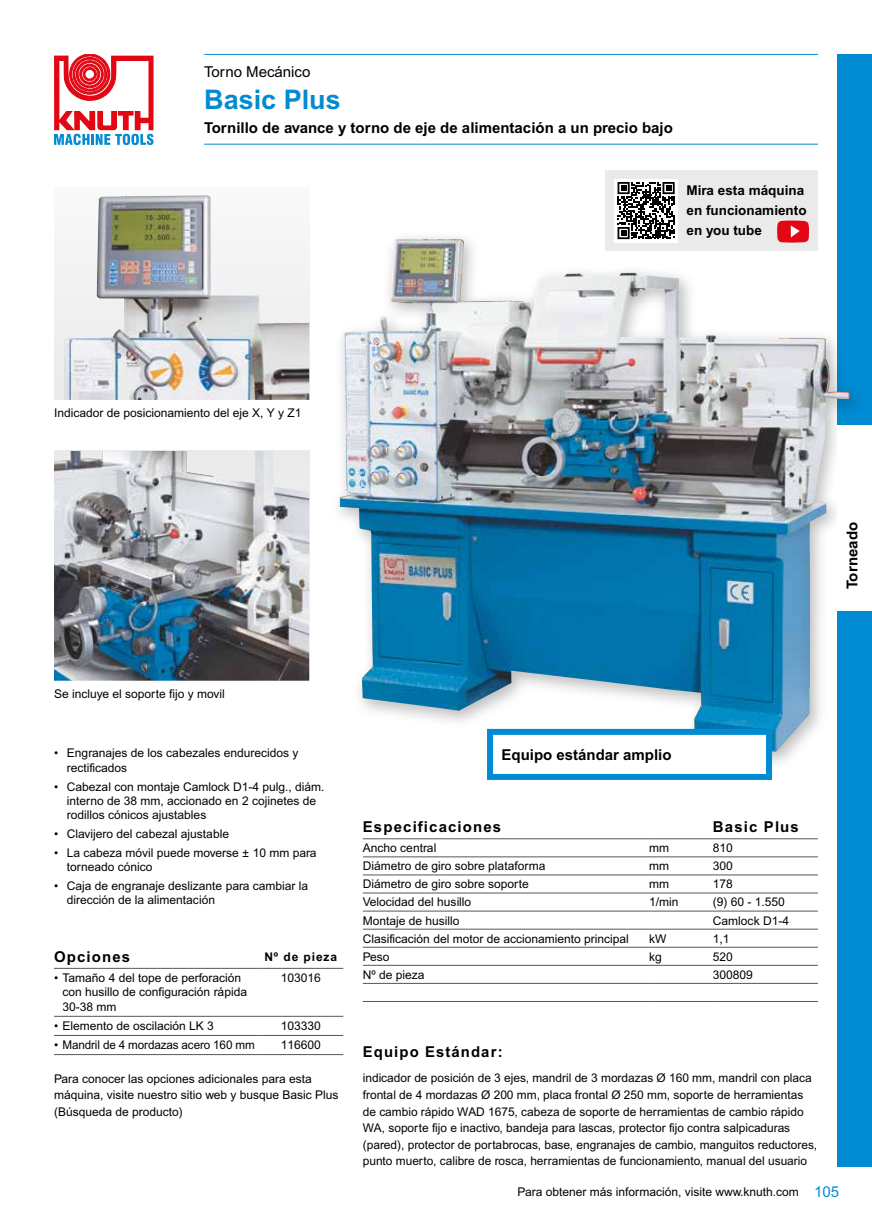
<style>
.page{position:relative;width:872px;height:1221px;background:#fff}
.page>*{position:absolute;margin:0;border:0;box-sizing:border-box;transform-origin:0 0}
.t1{font:700 27px "Arial MT Pro";color:#008bd2}
.t2{font:700 15px "Arial MT Pro";color:#000}
.t3{font:700 15px "Arial MT Pro";letter-spacing:.075em;color:#000}
.t4{font:15px "Arial MT Pro";color:#000}
.t5{font:15px "Arial MT Pro";color:#008bd2}
.t6{font:700 13.5px/20.2px "Arial MT Pro";color:#000}
.t7{font:12px/16.5px "Arial MT Pro";color:#000}
.t8{font:700 12px "Arial MT Pro";letter-spacing:.075em;color:#000}
</style>
<div class="page">
<svg style="left:54px;top:54px;width:99px;height:91px"></svg>
<hr style="left:204px;top:54px;width:614px;height:1px;background:#008bd2">
<hr style="left:204px;top:144px;width:614px;height:1px;background:#008bd2">
<img style="left:54px;top:451px;width:255px;height:229px">
<div style="left:54px;top:187px;width:255px;height:213px;background:linear-gradient(to right,#f8f8f9,#f9f9fa)"></div>
<img style="left:63px;top:195px;width:246px;height:205px">
<div style="left:838px;top:54px;width:34px;height:1112px;background:#008bd2"></div>
<div style="left:330px;top:230px;width:537px;height:540px;background:#000;opacity:.26"></div>
<img style="left:339px;top:239px;width:510px;height:512px">
<div style="left:487px;top:728px;width:285px;height:52px;background:#fff;border:6px solid #008bd2"></div>
<div style="left:605px;top:170px;width:213px;height:81px;background:#eaeaeb"></div>
<svg style="left:777px;top:220px;width:32px;height:23px"></svg>
<hr style="left:363px;top:838px;width:286px;height:1px;background:#575756">
<hr style="left:649px;top:838px;width:64px;height:1px;background:#575756">
<hr style="left:713px;top:838px;width:105px;height:1px;background:#575756">
<hr style="left:363px;top:856px;width:286px;height:1px;background:#575756">
<hr style="left:649px;top:856px;width:64px;height:1px;background:#575756">
<hr style="left:713px;top:856px;width:105px;height:1px;background:#575756">
<hr style="left:363px;top:874px;width:286px;height:1px;background:#575756">
<hr style="left:649px;top:874px;width:64px;height:1px;background:#575756">
<hr style="left:713px;top:874px;width:105px;height:1px;background:#575756">
<hr style="left:363px;top:892px;width:286px;height:1px;background:#575756">
<hr style="left:649px;top:892px;width:64px;height:1px;background:#575756">
<hr style="left:713px;top:892px;width:105px;height:1px;background:#575756">
<hr style="left:363px;top:910px;width:286px;height:1px;background:#575756">
<hr style="left:649px;top:910px;width:64px;height:1px;background:#575756">
<hr style="left:713px;top:910px;width:105px;height:1px;background:#575756">
<hr style="left:363px;top:928px;width:286px;height:1px;background:#575756">
<hr style="left:649px;top:928px;width:64px;height:1px;background:#575756">
<hr style="left:713px;top:928px;width:105px;height:1px;background:#575756">
<hr style="left:363px;top:946px;width:286px;height:1px;background:#575756">
<hr style="left:649px;top:946px;width:64px;height:1px;background:#575756">
<hr style="left:713px;top:946px;width:105px;height:1px;background:#575756">
<hr style="left:363px;top:964px;width:286px;height:1px;background:#575756">
<hr style="left:649px;top:964px;width:64px;height:1px;background:#575756">
<hr style="left:713px;top:964px;width:105px;height:1px;background:#575756">
<hr style="left:363px;top:982px;width:286px;height:1px;background:#575756">
<hr style="left:649px;top:982px;width:64px;height:1px;background:#575756">
<hr style="left:713px;top:982px;width:105px;height:1px;background:#575756">
<hr style="left:363px;top:1001px;width:286px;height:1px;background:#575756">
<hr style="left:649px;top:1001px;width:64px;height:1px;background:#575756">
<hr style="left:713px;top:1001px;width:105px;height:1px;background:#575756">
<hr style="left:54px;top:967px;width:204px;height:1px;background:#575756">
<hr style="left:258px;top:967px;width:85px;height:1px;background:#575756">
<hr style="left:54px;top:1015px;width:204px;height:1px;background:#575756">
<hr style="left:258px;top:1015px;width:85px;height:1px;background:#575756">
<hr style="left:54px;top:1034px;width:204px;height:1px;background:#575756">
<hr style="left:258px;top:1034px;width:85px;height:1px;background:#575756">
<hr style="left:54px;top:1054px;width:204px;height:1px;background:#575756">
<hr style="left:258px;top:1054px;width:85px;height:1px;background:#575756">
<div style="left:838px;top:425px;width:34px;height:185px;background:#fff"></div>
<div style="left:614px;top:179px;width:64px;height:63px;background:#fff"></div>
<svg style="left:617px;top:182px;width:57px;height:57px"></svg>
<p class="t4" style="left:204px;top:63px;width:108px">Torno Mecánico</p>
<h1 class="t1" style="left:204px;top:84px;width:138px">Basic Plus</h1>
<p class="t2" style="left:204px;top:118px;width:470px">Tornillo de avance y torno de eje de alimentación a un precio bajo</p>
<p class="t6" style="left:686px;top:180px;width:122px">Mira esta máquina en funcionamiento en you tube</p>
<p class="t7" style="left:54px;top:405px;width:249px">Indicador de posicionamiento del eje X, Y y Z1</p>
<p class="t2" style="left:843px;top:589px;width:69px;rotate:-90deg">Torneado</p>
<p class="t7" style="left:54px;top:686px;width:172px">Se incluye el soporte fijo y movil</p>
<p class="t7" style="left:67px;top:746px;width:233px;line-height:14.4px;text-indent:-13px">• Engranajes de los cabezales endurecidos y rectificados</p>
<p class="t7" style="left:67px;top:779px;width:259px;line-height:14.4px;text-indent:-13px">• Cabezal con montaje Camlock D1-4 pulg., diám. interno de 38 mm, accionado en 2 cojinetes de rodillos cónicos ajustables</p>
<p class="t7" style="left:54px;top:826px;width:176px">• Clavijero del cabezal ajustable</p>
<p class="t7" style="left:67px;top:845px;width:251px;line-height:14.4px;text-indent:-13px">• La cabeza móvil puede moverse ± 10 mm para torneado cónico</p>
<p class="t7" style="left:67px;top:878px;width:243px;line-height:14.4px;text-indent:-13px">• Caja de engranaje deslizante para cambiar la dirección de la alimentación</p>
<p class="t3" style="left:54px;top:947px;width:78px">Opciones</p>
<p class="t8" style="left:264px;top:949px;width:74px">Nº de pieza</p>
<p class="t7" style="left:63px;top:970px;width:186px;line-height:14.4px;text-indent:-9px">• Tamaño 4 del tope de perforación con husillo de configuración rápida<br>30-38 mm</p>
<p class="t7" style="left:281px;top:969px;width:42px">103016</p>
<p class="t7" style="left:54px;top:1017px;width:161px">• Elemento de oscilación LK 3</p>
<p class="t7" style="left:281px;top:1017px;width:42px">103330</p>
<p class="t7" style="left:54px;top:1036px;width:202px">• Mandril de 4 mordazas acero 160 mm</p>
<p class="t7" style="left:281px;top:1036px;width:42px">116600</p>
<p class="t7" style="left:54px;top:1070px;width:286px">Para conocer las opciones adicionales para esta máquina, visite nuestro sitio web y busque Basic Plus (Búsqueda de producto)</p>
<p class="t2" style="left:501px;top:745px;width:172px">Equipo estándar amplio</p>
<p class="t3" style="left:363px;top:817px;width:140px">Especificaciones</p>
<p class="t3" style="left:713px;top:817px;width:87px">Basic Plus</p>
<p class="t7" style="left:363px;top:840px;width:75px">Ancho central</p>
<p class="t7" style="left:649px;top:840px;width:21px">mm</p>
<p class="t7" style="left:713px;top:840px;width:22px">810</p>
<p class="t7" style="left:363px;top:858px;width:184px">Diámetro de giro sobre plataforma</p>
<p class="t7" style="left:649px;top:858px;width:21px">mm</p>
<p class="t7" style="left:713px;top:858px;width:22px">300</p>
<p class="t7" style="left:363px;top:876px;width:168px">Diámetro de giro sobre soporte</p>
<p class="t7" style="left:649px;top:876px;width:21px">mm</p>
<p class="t7" style="left:713px;top:876px;width:22px">178</p>
<p class="t7" style="left:363px;top:894px;width:110px">Velocidad del husillo</p>
<p class="t7" style="left:649px;top:894px;width:31px">1/min</p>
<p class="t7" style="left:713px;top:894px;width:74px">(9) 60 - 1.550</p>
<p class="t7" style="left:363px;top:912px;width:98px">Montaje de husillo</p>
<p class="t7" style="left:713px;top:912px;width:78px">Camlock D1-4</p>
<p class="t7" style="left:363px;top:930px;width:268px">Clasificación del motor de accionamiento principal</p>
<p class="t7" style="left:649px;top:930px;width:19px">kW</p>
<p class="t7" style="left:713px;top:930px;width:18px">1,1</p>
<p class="t7" style="left:363px;top:948px;width:28px">Peso</p>
<p class="t7" style="left:649px;top:948px;width:14px">kg</p>
<p class="t7" style="left:713px;top:948px;width:22px">520</p>
<p class="t7" style="left:363px;top:966px;width:63px">Nº de pieza</p>
<p class="t7" style="left:713px;top:966px;width:42px">300809</p>
<p class="t3" style="left:363px;top:1043px;width:142px">Equipo Estándar:</p>
<p class="t7" style="left:363px;top:1070px;width:456px">indicador de posición de 3 ejes, mandril de 3 mordazas Ø 160 mm, mandril con placa frontal de 4 mordazas Ø 200 mm, placa frontal Ø 250 mm, soporte de herramientas de cambio rápido WAD 1675, cabeza de soporte de herramientas de cambio rápido WA, soporte fijo e inactivo, bandeja para lascas, protector fijo contra salpicaduras (pared), protector de portabrocas, base, engranajes de cambio, manguitos reductores, punto muerto, calibre de rosca, herramientas de funcionamiento, manual del usuario</p>
<p class="t7" style="left:517px;top:1183px;width:283px">Para obtener más información, visite www.knuth.com</p>
<p class="t5" style="left:814px;top:1182px;width:27px">105</p>
</div>
